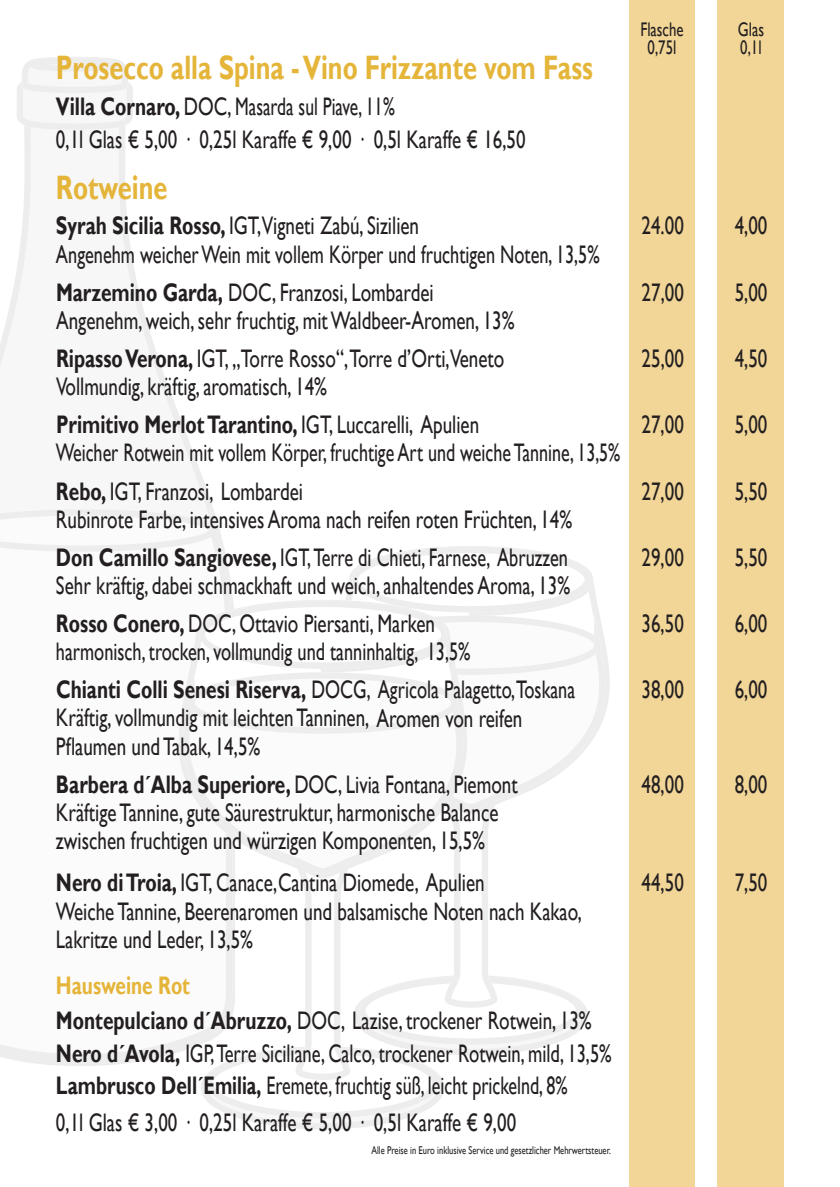
<style>
.page{position:relative;width:840px;height:1187px;background:#fff}
.page>*{position:absolute;margin:0;border:0;box-sizing:border-box;transform-origin:0 0}
.t1{font:700 33.8px "Gill Sans";color:#e5b53a;scale:.75 1}
.t2{font:25.4px/38px "Gill Sans";color:#231f20;scale:.75 1}
.t3{font:25.4px/38px "Gill Sans";color:#231f20;scale:.72 1}
.t4{font:25.4px/32.4px "Gill Sans";color:#231f20;scale:.73 1}
.t5{font:25.4px/38px "Gill Sans";color:#231f20;scale:.71 1}
.t6{font:19.8px/18.4px "Gill Sans";color:#231f20;text-align:center;scale:.75 1}
.t7{font:11.2px "Gill Sans";color:#231f20;scale:.75 1}
.s1{font-weight:700}
.s2{font-weight:700;color:#e5b53a}
</style>
<div class="page">
<svg style="left:0;top:60px;width:213px;height:448px"></svg>
<svg style="left:0;top:509px;width:605px;height:620px"></svg>
<svg style="left:30px;top:57px;width:89px;height:15px"></svg>
<svg style="left:22px;top:82px;width:106px;height:48px"></svg>
<div style="left:628px;top:0;width:66px;height:1187px;background:#f2d698"></div>
<div style="left:717px;top:0;width:66px;height:1187px;background:#f2d698"></div>
<p class="t6" style="left:640px;top:20px;width:59px">Flasche<br>0,75l</p>
<p class="t6" style="left:737px;top:20px;width:36px;text-align:left">Glas<br>0,1l</p>
<h1 class="t1" style="left:56px;top:48px;width:717px">Prosecco alla Spina - Vino Frizzante vom Fass</h1>
<p class="t2" style="left:56px;top:90px;width:627px;line-height:33.8px"><span class="s1">Villa Cornaro,</span> DOC, Masarda sul Piave, 11%<br>0,1l Glas € 5,00 · 0,25l Karaffe € 9,00 · 0,5l Karaffe € 16,50</p>
<h1 class="t1" style="left:56px;top:167px;width:150px">Rotweine</h1>
<p class="t2" style="left:56px;top:207px;width:485px"><span class="s1">Syrah Sicilia Rosso,</span> IGT,Vigneti Zabú, Sizilien</p>
<p class="t2" style="left:641px;top:207px;width:58px">24.00</p>
<p class="t2" style="left:734px;top:207px;width:45px">4,00</p>
<p class="t3" style="left:56px;top:235px;width:756px">Angenehm weicher Wein mit vollem Körper und fruchtigen Noten, 13,5%<br><span class="s1">Marzemino Garda,</span> DOC, Franzosi, Lombardei</p>
<p class="t2" style="left:641px;top:274px;width:58px">27,00</p>
<p class="t2" style="left:734px;top:274px;width:45px">5,00</p>
<p class="t2" style="left:56px;top:302px;width:612px">Angenehm, weich, sehr fruchtig, mit Waldbeer-Aromen, 13%<br><span class="s1">Ripasso Verona,</span> IGT, „Torre Rosso“,Torre d’Orti,Veneto</p>
<p class="t2" style="left:56px;top:368px;width:565px">Vollmundig, kräftig, aromatisch, 14%<br><span class="s1">Primitivo Merlot Tarantino,</span> IGT, Luccarelli, Apulien</p>
<p class="t5" style="left:56px;top:434px;width:796px">Weicher Rotwein mit vollem Körper, fruchtige Art und weiche Tannine, 13,5%<br><span class="s1">Rebo,</span> IGT, Franzosi, Lombardei</p>
<p class="t2" style="left:56px;top:500px;width:689px">Rubinrote Farbe, intensives Aroma nach reifen roten Früchten, 14%<br><span class="s1">Don Camillo Sangiovese,</span> IGT, Terre di Chieti, Farnese, Abruzzen</p>
<p class="t2" style="left:56px;top:567px;width:686px">Sehr kräftig, dabei schmackhaft und weich, anhaltendes Aroma, 13%<br><span class="s1">Rosso Conero,</span> DOC, Ottavio Piersanti, Marken</p>
<p class="t3" style="left:56px;top:633px;width:722px">harmonisch, trocken, vollmundig und tanninhaltig, 13,5%<br><span class="s1">Chianti Colli Senesi Riserva,</span> DOCG, Agricola Palagetto,Toskana</p>
<p class="t2" style="left:641px;top:340px;width:58px">25,00</p>
<p class="t2" style="left:734px;top:340px;width:45px">4,50</p>
<p class="t2" style="left:641px;top:406px;width:58px">27,00</p>
<p class="t2" style="left:734px;top:406px;width:45px">5,00</p>
<p class="t2" style="left:641px;top:472px;width:58px">27,00</p>
<p class="t2" style="left:734px;top:472px;width:45px">5,50</p>
<p class="t2" style="left:641px;top:539px;width:58px">29,00</p>
<p class="t2" style="left:734px;top:539px;width:45px">5,50</p>
<p class="t2" style="left:641px;top:605px;width:58px">36,50</p>
<p class="t2" style="left:734px;top:605px;width:45px">6,00</p>
<p class="t2" style="left:641px;top:671px;width:58px">38,00</p>
<p class="t2" style="left:734px;top:671px;width:45px">6,00</p>
<p class="t2" style="left:56px;top:704px;width:623px;line-height:28.2px">Kräftig, vollmundig mit leichten Tanninen, Aromen von reifen<br>Pflaumen und Tabak, 14,5%</p>
<p class="t2" style="left:56px;top:765px;width:617px"><span class="s1">Barbera d´Alba Superiore,</span> DOC, Livia Fontana, Piemont</p>
<p class="t2" style="left:641px;top:765px;width:58px">48,00</p>
<p class="t2" style="left:734px;top:765px;width:45px">8,00</p>
<p class="t2" style="left:56px;top:799px;width:591px;line-height:28.2px">Kräftige Tannine, gute Säurestruktur, harmonische Balance zwischen fruchtigen und würzigen Komponenten, 15,5%</p>
<p class="t2" style="left:56px;top:864px;width:572px"><span class="s1">Nero di Troia,</span> IGT, Canace,Cantina Diomede, Apulien</p>
<p class="t2" style="left:641px;top:864px;width:58px">44,50</p>
<p class="t2" style="left:734px;top:864px;width:45px">7,50</p>
<p class="t2" style="left:56px;top:897px;width:702px;line-height:28.2px">Weiche Tannine, Beerenaromen und balsamische Noten nach Kakao,<br>Lakritze und Leder, 13,5%</p>
<p class="t2" style="left:56px;top:968px;width:715px;line-height:35.2px"><span class="s2">Hausweine Rot<br></span><span class="s1">Montepulciano d´Abruzzo,</span> DOC, Lazise, trockener Rotwein, 13%</p>
<p class="t4" style="left:56px;top:1037px;width:762px"><span class="s1">Nero d´Avola,</span> IGP, Terre Siciliane, Calco, trockener Rotwein, mild, 13,5%<br><span class="s1">Lambrusco Dell´Emilia,</span> Eremete, fruchtig süß, leicht prickelnd, 8%</p>
<p class="t2" style="left:56px;top:1103px;width:614px">0,1l Glas € 3,00 · 0,25l Karaffe € 5,00 · 0,5l Karaffe € 9,00</p>
<p class="t7" style="left:371px;top:1144px;width:321px">Alle Preise in Euro inklusive Service und gesetzlicher Mehrwertsteuer.</p>
</div>
